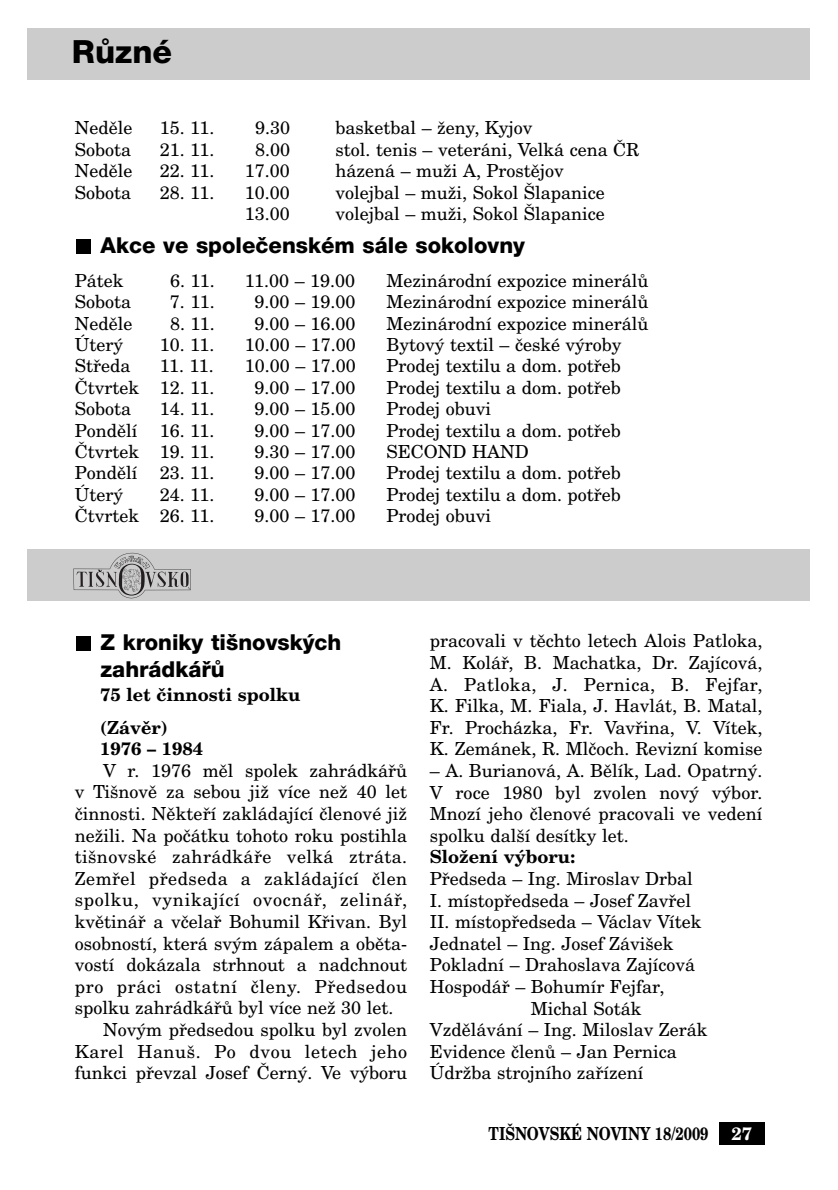
<style>
.page{position:relative;width:838px;height:1190px;background:#fff}
.page>*{position:absolute;margin:0;border:0;box-sizing:border-box;transform-origin:0 0}
.t1{font:800 32px "Helvetica Neue CE";color:#000}
.t2{font:800 22px/26.4px "Helvetica Neue CE";color:#000}
.t3{font:18px/21.6px "New Century Schlbk CE";color:#000;text-align:justify}
.t4{font:18px "New Century Schlbk CE";letter-spacing:.04em;color:#000}
.t5{font:700 18px/33px "New Century Schlbk CE";color:#000}
.t6{font:18px "New Century Schlbk CE";letter-spacing:.02em;color:#000}
.t7{font:18px "New Century Schlbk CE";letter-spacing:.025em;color:#000}
.t8{font:18px "New Century Schlbk CE";letter-spacing:.035em;color:#000}
.t9{font:700 18px "New Century Schlbk CE";color:#000;scale:.8 1}
.t10{font:700 18px "New Century Schlbk CE";color:#fff}
</style>
<div class="page">
<div style="left:27px;top:550px;width:783px;height:51px;background:#ccc"></div>
<div style="left:719px;top:1123px;width:45px;height:22px;background:#000"></div>
<svg style="left:73px;top:553px;width:118px;height:45px"></svg>
<div style="left:27px;top:28px;width:783px;height:51px;background:#ccc"></div>
<div style="left:77px;top:239px;width:14px;height:14px;background:#000"></div>
<div style="left:77px;top:636px;width:14px;height:14px;background:#000"></div>
<h1 class="t1" style="left:72px;top:40px;width:102px">RÛzné</h1>
<p class="t3" style="left:75px;top:119px;width:59px">Nedûle</p>
<p class="t3" style="left:160px;top:119px;width:56px">15. 11.</p>
<p class="t3" style="left:255px;top:119px;width:37px">9.30</p>
<p class="t3" style="left:336px;top:119px;width:199px">basketbal – Ïeny, Kyjov</p>
<p class="t3" style="left:75px;top:141px;width:58px">Sobota</p>
<p class="t3" style="left:160px;top:141px;width:56px">21. 11.</p>
<p class="t3" style="left:255px;top:141px;width:37px">8.00</p>
<p class="t3" style="left:336px;top:141px;width:305px">stol. tenis – veteráni, Velká cena âR</p>
<p class="t3" style="left:75px;top:162px;width:59px">Nedûle</p>
<p class="t3" style="left:160px;top:162px;width:56px">22. 11.</p>
<p class="t3" style="left:245px;top:162px;width:47px">17.00</p>
<p class="t3" style="left:336px;top:162px;width:230px">házená – muÏi A, Prostûjov</p>
<p class="t3" style="left:75px;top:183px;width:58px">Sobota</p>
<p class="t3" style="left:160px;top:183px;width:56px">28. 11.</p>
<p class="t3" style="left:245px;top:183px;width:47px">10.00</p>
<p class="t3" style="left:336px;top:183px;width:271px">volejbal – muÏi, Sokol ·lapanice</p>
<p class="t3" style="left:245px;top:205px;width:47px">13.00</p>
<p class="t3" style="left:336px;top:205px;width:271px">volejbal – muÏi, Sokol ·lapanice</p>
<p class="t2" style="left:101px;top:235px;width:426px">Akce ve spoleãenském sále sokolovny</p>
<p class="t3" style="left:75px;top:272px;width:50px">Pátek</p>
<p class="t3" style="left:170px;top:272px;width:46px">6. 11.</p>
<p class="t3" style="left:245px;top:272px;width:112px">11.00 – 19.00</p>
<p class="t3" style="left:387px;top:272px;width:263px">Mezinárodní expozice minerálÛ</p>
<p class="t3" style="left:75px;top:293px;width:58px">Sobota</p>
<p class="t3" style="left:170px;top:293px;width:46px">7. 11.</p>
<p class="t3" style="left:255px;top:293px;width:103px">9.00 – 19.00</p>
<p class="t3" style="left:387px;top:293px;width:263px">Mezinárodní expozice minerálÛ</p>
<p class="t3" style="left:75px;top:314px;width:59px">Nedûle</p>
<p class="t3" style="left:170px;top:314px;width:46px">8. 11.</p>
<p class="t3" style="left:255px;top:314px;width:103px">9.00 – 16.00</p>
<p class="t3" style="left:387px;top:314px;width:263px">Mezinárodní expozice minerálÛ</p>
<p class="t3" style="left:75px;top:336px;width:50px">Úter˘</p>
<p class="t3" style="left:160px;top:336px;width:56px">10. 11.</p>
<p class="t3" style="left:245px;top:336px;width:113px">10.00 – 17.00</p>
<p class="t3" style="left:387px;top:336px;width:236px">Bytov˘ textil – ãeské v˘roby</p>
<p class="t3" style="left:75px;top:357px;width:57px">Stfieda</p>
<p class="t3" style="left:160px;top:357px;width:56px">11. 11.</p>
<p class="t3" style="left:245px;top:357px;width:113px">10.00 – 17.00</p>
<p class="t3" style="left:387px;top:357px;width:236px">Prodej textilu a dom. potfieb</p>
<p class="t3" style="left:75px;top:379px;width:141px">âtvrtek 12. 11.</p>
<p class="t3" style="left:255px;top:379px;width:103px">9.00 – 17.00</p>
<p class="t3" style="left:387px;top:379px;width:236px">Prodej textilu a dom. potfieb</p>
<p class="t3" style="left:75px;top:400px;width:58px">Sobota</p>
<p class="t3" style="left:160px;top:400px;width:56px">14. 11.</p>
<p class="t3" style="left:255px;top:400px;width:103px">9.00 – 15.00</p>
<p class="t3" style="left:387px;top:400px;width:106px">Prodej obuvi</p>
<p class="t3" style="left:75px;top:421px;width:141px">Pondûlí 16. 11.</p>
<p class="t3" style="left:255px;top:421px;width:103px">9.00 – 17.00</p>
<p class="t3" style="left:387px;top:421px;width:236px">Prodej textilu a dom. potfieb</p>
<p class="t3" style="left:75px;top:443px;width:141px">âtvrtek 19. 11.</p>
<p class="t3" style="left:255px;top:443px;width:103px">9.30 – 17.00</p>
<p class="t3" style="left:387px;top:443px;width:144px">SECOND HAND</p>
<p class="t3" style="left:75px;top:464px;width:141px">Pondûlí 23. 11.</p>
<p class="t3" style="left:255px;top:464px;width:103px">9.00 – 17.00</p>
<p class="t3" style="left:387px;top:464px;width:236px">Prodej textilu a dom. potfieb</p>
<p class="t3" style="left:75px;top:486px;width:50px">Úter˘</p>
<p class="t3" style="left:160px;top:486px;width:56px">24. 11.</p>
<p class="t3" style="left:255px;top:486px;width:103px">9.00 – 17.00</p>
<p class="t3" style="left:387px;top:486px;width:236px">Prodej textilu a dom. potfieb</p>
<p class="t3" style="left:75px;top:507px;width:141px">âtvrtek 26. 11.</p>
<p class="t3" style="left:255px;top:507px;width:103px">9.00 – 17.00</p>
<p class="t3" style="left:387px;top:507px;width:106px">Prodej obuvi</p>
<p class="t2" style="left:100px;top:632px;width:242px">Z kroniky ti‰novsk˘ch zahrádkáfiÛ</p>
<p class="t5" style="left:100px;top:680px;width:202px">75 let ãinnosti spolku (Závûr)</p>
<p class="t5" style="left:100px;top:734px;width:105px">1976 – 1984</p>
<p class="t3" style="left:103px;top:762px;width:306px">V r. 1976 mûl spolek zahrádkáfiÛ</p>
<p class="t3" style="left:75px;top:783px;width:334px">v Ti‰novû za sebou jiÏ více neÏ 40 let</p>
<p class="t3" style="left:75px;top:805px;width:334px">ãinnosti. Nûktefií zakládající ãlenové jiÏ</p>
<p class="t3" style="left:75px;top:826px;width:334px">neÏili. Na poãátku tohoto roku postihla</p>
<p class="t6" style="left:75px;top:850px;width:334px">ti‰novské zahrádkáfie velká ztráta.</p>
<p class="t7" style="left:75px;top:872px;width:334px">Zemfiel pfiedseda a zakládající ãlen</p>
<p class="t4" style="left:75px;top:894px;width:334px">spolku, vynikající ovocnáfi, zelináfi,</p>
<p class="t3" style="left:75px;top:913px;width:334px">kvûtináfi a vãelafi Bohumil Kfiivan. Byl</p>
<p class="t3" style="left:75px;top:934px;width:334px">osobností, která sv˘m zápalem a obûta-</p>
<p class="t3" style="left:75px;top:956px;width:334px">vostí dokázala strhnout a nadchnout</p>
<p class="t4" style="left:75px;top:980px;width:334px">pro práci ostatní ãleny. Pfiedsedou</p>
<p class="t3" style="left:75px;top:999px;width:320px">spolku zahrádkáfiÛ byl více neÏ 30 let.</p>
<p class="t3" style="left:103px;top:1021px;width:306px">Nov˘m pfiedsedou spolku byl zvolen</p>
<p class="t8" style="left:75px;top:1045px;width:334px">Karel Hanu‰. Po dvou letech jeho</p>
<p class="t3" style="left:75px;top:1064px;width:334px">funkci pfievzal Josef âern˘. Ve v˘boru</p>
<p class="t3" style="left:430px;top:632px;width:334px">pracovali v tûchto letech Alois Patloka, M. Koláfi, B. Machatka, Dr. Zajícová, A. Patloka, J. Pernica, B. Fejfar, K. Filka, M. Fiala, J. Havlát, B. Matal, Fr. Procházka, Fr. Vavfiina, V. Vítek, K. Zemánek, R. Mlãoch. Revizní komise</p>
<p class="t3" style="left:430px;top:762px;width:334px">– A. Burianová, A. Bûlík, Lad. Opatrn˘.<br>V roce 1980 byl zvolen nov˘ v˘bor.<br>Mnozí jeho ãlenové pracovali ve vedení spolku dal‰í desítky let.</p>
<p class="t5" style="left:430px;top:843px;width:147px">SloÏení v˘boru:</p>
<p class="t3" style="left:430px;top:870px;width:264px">Pfiedseda – Ing. Miroslav Drbal</p>
<p class="t3" style="left:430px;top:891px;width:263px">I. místopfiedseda – Josef Zavfiel</p>
<p class="t3" style="left:430px;top:913px;width:273px">II. místopfiedseda – Václav Vítek</p>
<p class="t3" style="left:430px;top:935px;width:245px">Jednatel – Ing. Josef Závi‰ek</p>
<p class="t3" style="left:430px;top:956px;width:267px">Pokladní – Drahoslava Zajícová</p>
<p class="t3" style="left:430px;top:978px;width:236px">Hospodáfi – Bohumír Fejfar,</p>
<p class="t3" style="left:531px;top:999px;width:112px">Michal Soták</p>
<p class="t3" style="left:430px;top:1021px;width:279px">Vzdûlávání – Ing. Miloslav Zerák</p>
<p class="t3" style="left:430px;top:1043px;width:248px">Evidence ãlenÛ – Jan Pernica</p>
<p class="t3" style="left:430px;top:1064px;width:215px">ÚdrÏba strojního zafiízení</p>
<p class="t9" style="left:489px;top:1127px;width:276px">TI·NOVSKÉ NOVINY 18/2009</p>
<p class="t10" style="left:731px;top:1127px;width:22px">27</p>
</div>
